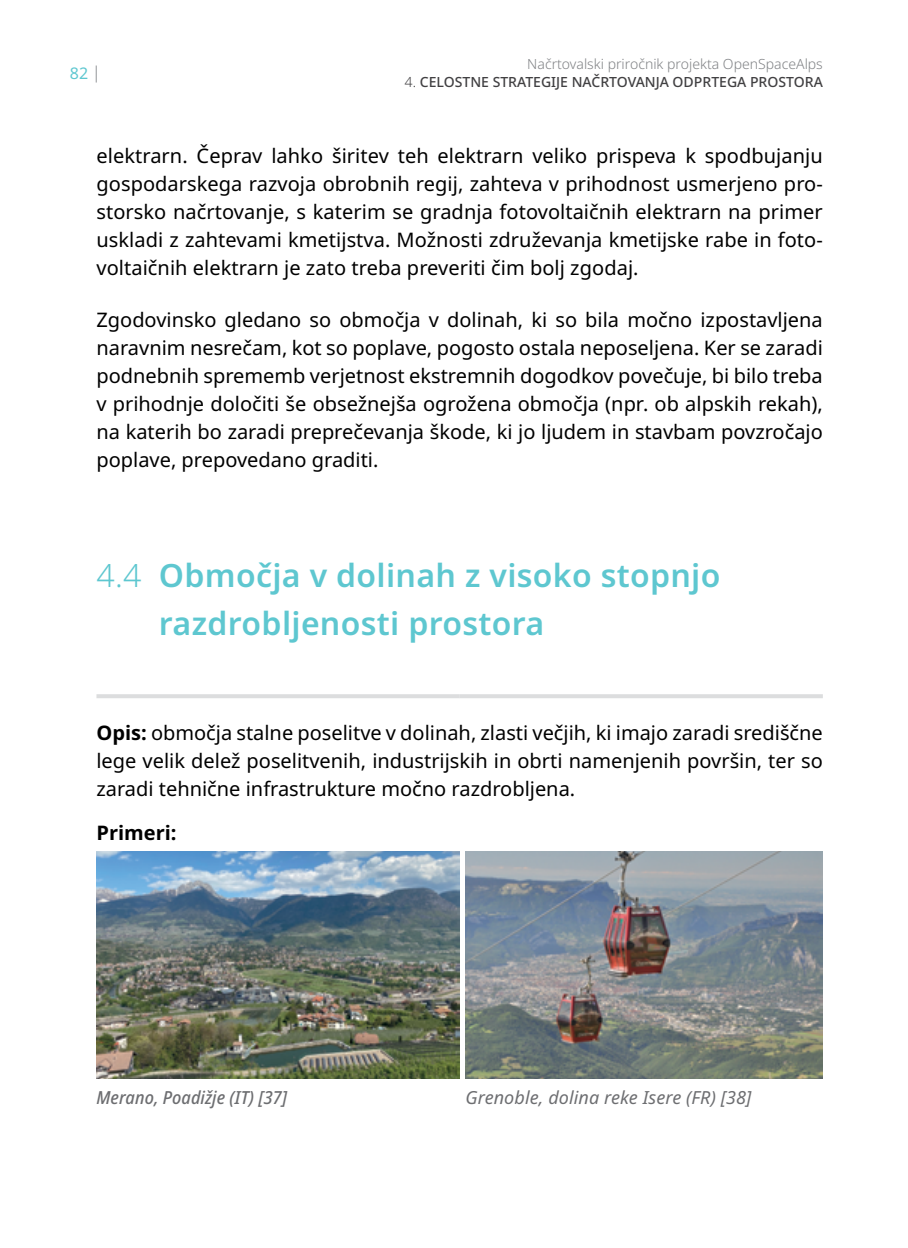
<style>
.page{position:relative;width:908px;height:1248px;background:#fff}
.page>*{position:absolute;margin:0;border:0;box-sizing:border-box;transform-origin:0 0}
.t1{font:600 32px/48px "Noto Sans";letter-spacing:.01em;color:#5ec7d0}
.t2{font:20px/28px "Noto Sans";color:#000;text-align:justify}
.t3{font:700 20px "Noto Sans";color:#000}
.t4{font:italic 18px "Noto Sans";letter-spacing:.005em;color:#6d6e71}
.t5{font:italic 500 semi-condensed 18px "Noto Sans";letter-spacing:.005em;color:#6d6e71}
.t6{font:16px "Noto Sans";color:#5ec7d0}
.t7{font:500 14px "Noto Sans";color:#414042}
.t8{font:300 14px "Noto Sans";color:#808285}
.s1{font-weight:300}
.s2{font-weight:700}
</style>
<div class="page">
<svg style="left:96px;top:65px;width:1px;height:17px"></svg>
<hr style="left:96px;top:694px;width:363px;height:4px;background:#dcddde">
<hr style="left:459px;top:694px;width:363px;height:4px;background:#dcddde">
<img style="left:96px;top:851px;width:363px;height:227px">
<img style="left:465px;top:851px;width:357px;height:227px">
<p class="t6" style="left:70px;top:62px;width:20px">82</p>
<p class="t8" style="left:527px;top:54px;width:297px">Načrtovalski priročnik projekta OpenSpaceAlps</p>
<p class="t7" style="left:404px;top:72px;width:419px"><span class="s1">4.</span> CELOSTNE STRATEGIJE NAČRTOVANJA ODPRTEGA PROSTORA</p>
<p class="t2" style="left:96px;top:142px;width:727px">elektrarn. Čeprav lahko širitev teh elektrarn veliko prispeva k spodbujanju gospodarskega razvoja obrobnih regij, zahteva v prihodnost usmerjeno pro&shy;storsko načrtovanje, s katerim se gradnja fotovoltaičnih elektrarn na primer uskladi z zahtevami kmetijstva. Možnosti združevanja kmetijske rabe in foto&shy;voltaičnih elektrarn je zato treba preveriti čim bolj zgodaj.</p>
<p class="t2" style="left:96px;top:306px;width:727px">Zgodovinsko gledano so območja v dolinah, ki so bila močno izpostavljena naravnim nesrečam, kot so poplave, pogosto ostala neposeljena. Ker se zaradi podnebnih sprememb verjetnost ekstremnih dogodkov povečuje, bi bilo treba v prihodnje določiti še obsežnejša ogrožena območja (npr. ob alpskih rekah), na katerih bo zaradi preprečevanja škode, ki jo ljudem in stavbam povzročajo poplave, prepovedano graditi.</p>
<h1 class="t1" style="left:159px;top:552px;width:562px;text-indent:-62px"><span class="s1">4.4</span> Območja v dolinah z visoko stopnjo razdrobljenosti prostora</h1>
<p class="t2" style="left:96px;top:719px;width:727px"><span class="s2">Opis:</span> območja stalne poselitve v dolinah, zlasti večjih, ki imajo zaradi središčne lege velik delež poselitvenih, industrijskih in obrti namenjenih površin, ter so zaradi tehnične infrastrukture močno razdrobljena.</p>
<p class="t3" style="left:96px;top:819px;width:82px">Primeri:</p>
<p class="t5" style="left:96px;top:1084px;width:192px">Merano, Poadižje (IT) [37]</p>
<p class="t4" style="left:465px;top:1083px;width:287px">Grenoble, dolina reke Isere (FR) [38]</p>
</div>
